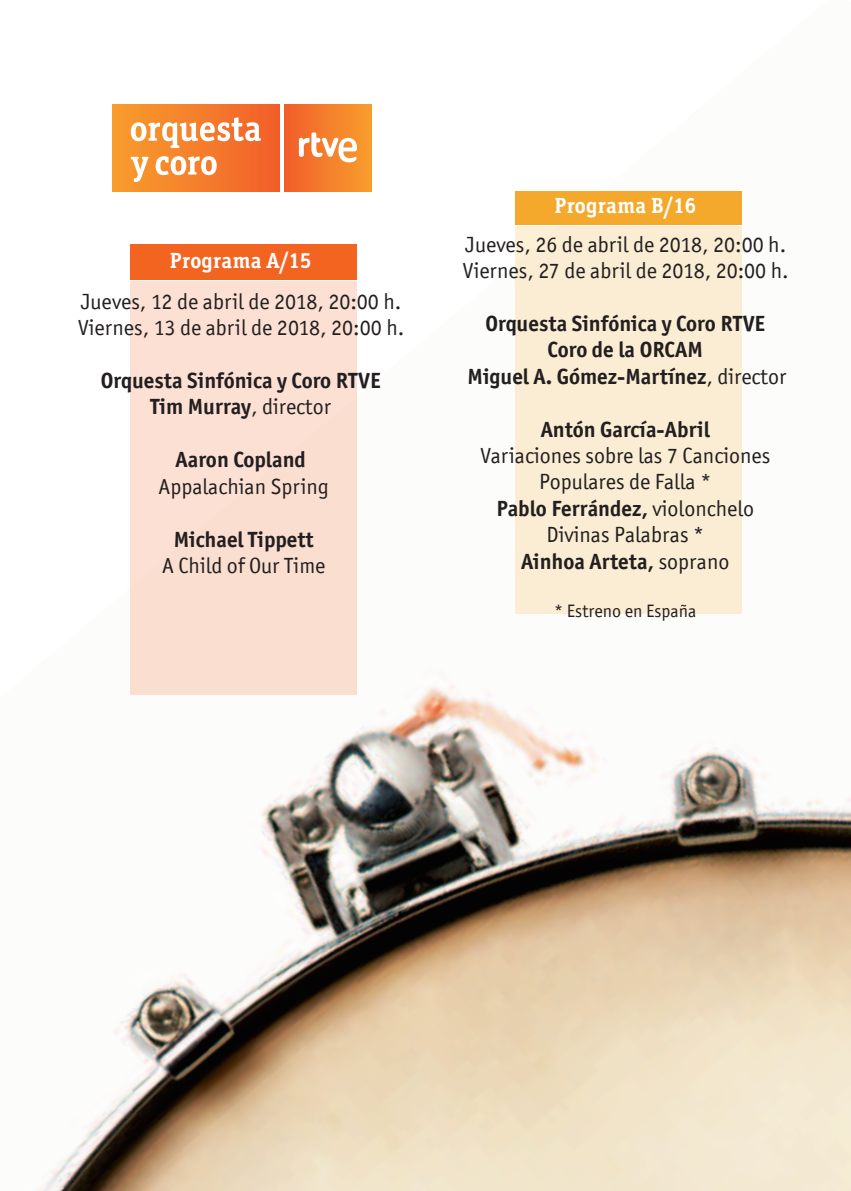
<style>
.page{position:relative;width:851px;height:1191px;background:#fff}
.page>*{position:absolute;margin:0;border:0;box-sizing:border-box;transform-origin:0 0}
.t1{font:22px/26.4px "ITC Officina RTVE Sans";color:#231f20}
.t2{font:700 22px/26.4px "ITC Officina RTVE Sans";color:#231f20;text-align:center}
.t3{font:700 22px "ITC Officina RTVE Serif";letter-spacing:.005em;color:#fff}
.t4{font:18px "ITC Officina RTVE Sans";color:#231f20}
.s1{font-weight:400}
.s2{font-style:inherit}
.s3{font-weight:700}
</style>
<div class="page">
<img style="left:37px;top:104px;width:813px;height:1087px">
<div style="left:130px;top:281px;width:227px;height:413px;background:#fce0d3"></div>
<div style="left:130px;top:245px;width:227px;height:35px;background:#f36421"></div>
<div style="left:515px;top:225px;width:226px;height:388px;background:#faedd3"></div>
<div style="left:515px;top:192px;width:226px;height:33px;background:#f4a82c"></div>
<div style="left:112px;top:104px;width:167px;height:88px;background:linear-gradient(to right,#f89f2d,#f15f29)"></div>
<svg style="left:131px;top:157px;width:17px;height:25px"></svg>
<svg style="left:156px;top:156px;width:61px;height:19px"></svg>
<svg style="left:131px;top:117px;width:130px;height:31px"></svg>
<div style="left:284px;top:104px;width:87px;height:88px;background:linear-gradient(to right,#f15e2a,#f79e2d)"></div>
<svg style="left:299px;top:132px;width:58px;height:30px"></svg>
<p class="t3" style="left:170px;top:247px;width:143px">Programa A/15</p>
<p class="t1" style="left:78px;top:288px;width:328px">Jueves, 12 de abril de 2018, 20:00 h.<br>Viernes, 13 de abril de 2018, 20:00 h.</p>
<p class="t2" style="left:101px;top:367px;width:281px">Orquesta Sinfónica y Coro RTVE<br>Tim Murray<span class="s1">, director</span></p>
<p class="t2" style="left:175px;top:446px;width:132px">Aaron Copland</p>
<p class="t1" style="left:158px;top:473px;width:172px">Appalachian Spring</p>
<p class="t2" style="left:174px;top:525px;width:141px">Michael Tippett</p>
<p class="t1" style="left:162px;top:552px;width:165px">A Child of Our Time</p>
<p class="t3" style="left:554px;top:192px;width:143px">Programa B/16</p>
<p class="t1" style="left:462px;top:231px;width:327px">Jueves, 26 de abril de 2018, 20:00 h.<br>Viernes, 27 de abril de 2018, 20:00 h.</p>
<p class="t2" style="left:467px;top:310px;width:320px">Orquesta Sinfónica y Coro RTVE<br>Coro de la ORCAM<br>Miguel <span class="s2">A.</span> Gómez-Martínez<span class="s1">, director</span></p>
<p class="t2" style="left:540px;top:416px;width:171px">Antón García-Abril</p>
<p class="t1" style="left:480px;top:442px;width:291px;text-align:center">Variaciones sobre las 7 Canciones<br>Populares de Falla *<br><span class="s3">Pablo Ferrández,</span> violonchelo<br>Divinas Palabras *<br><span class="s3">Ainhoa Arteta,</span> soprano</p>
<p class="t4" style="left:554px;top:600px;width:144px">* Estreno en España</p>
</div>
